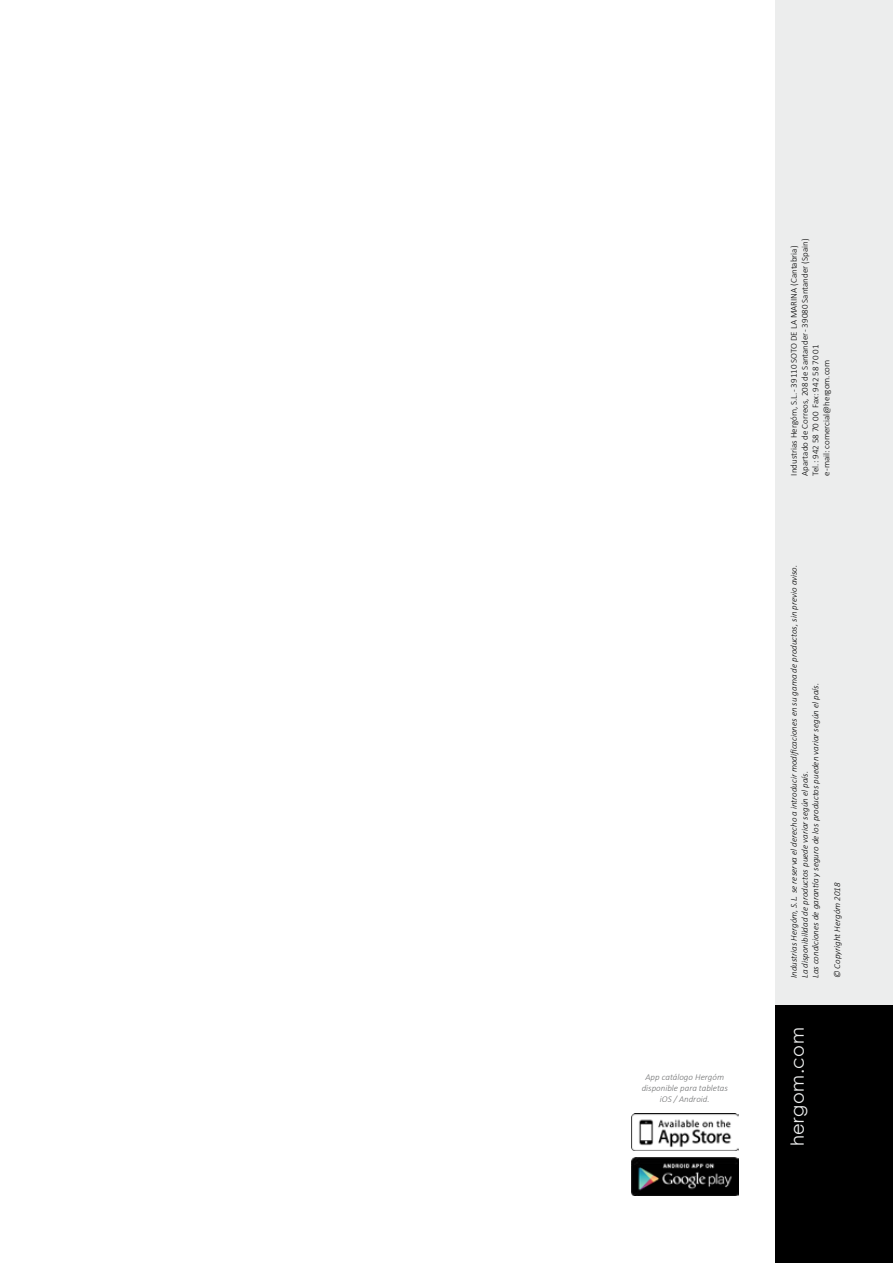
<style>
.page{position:relative;width:893px;height:1263px;background:#fff}
.page>*{position:absolute;margin:0;border:0;box-sizing:border-box;transform-origin:0 0}
.t1{font:18px "Century Gothic";letter-spacing:.03em;color:#eceded}
.t2{font:italic 300 9px/10.8px "Calibri";color:#000}
.t3{font:300 9px/10.8px "Calibri";color:#000}
.t4{font:italic 300 9px/10.8px "Calibri";color:#707172;text-align:center}
</style>
<div class="page">
<div style="left:775px;top:0;width:118px;height:1005px;background:#eceded"></div>
<div style="left:775px;top:1005px;width:118px;height:258px;background:#000"></div>
<img style="left:631px;top:1113px;width:107px;height:37px">
<img style="left:631px;top:1157px;width:107px;height:38px">
<p class="t4" style="left:642px;top:1071px;width:88px">App catálogo Hergóm disponible para tabletas iOS / Android.</p>
<p class="t3" style="left:788px;top:476px;width:238px;rotate:-90deg">Industrias Hergóm, S.L. - 39110 SOTO DE LA MARINA (Cantabria)<br>Apartado de Correos, 208 de Santander - 39080 Santander (Spain)<br>Tel.: 942 58 70 00 Fax: 942 58 70 01<br>e-mail: comercial@hergom.com</p>
<p class="t2" style="left:788px;top:978px;width:415px;rotate:-90deg">Industrias Hergóm, S.L. se reserva el derecho a introducir modificaciones en su gama de productos, sin previo aviso.<br>La disponibilidad de productos puede variar según el país.<br>Las condiciones de garantía y seguro de los productos pueden variar según el país.</p>
<p class="t2" style="left:832px;top:978px;width:97px;rotate:-90deg">© Copyright Hergóm 2018</p>
<h1 class="t1" style="left:785px;top:1146px;width:121px;rotate:-90deg">hergom.com</h1>
</div>
